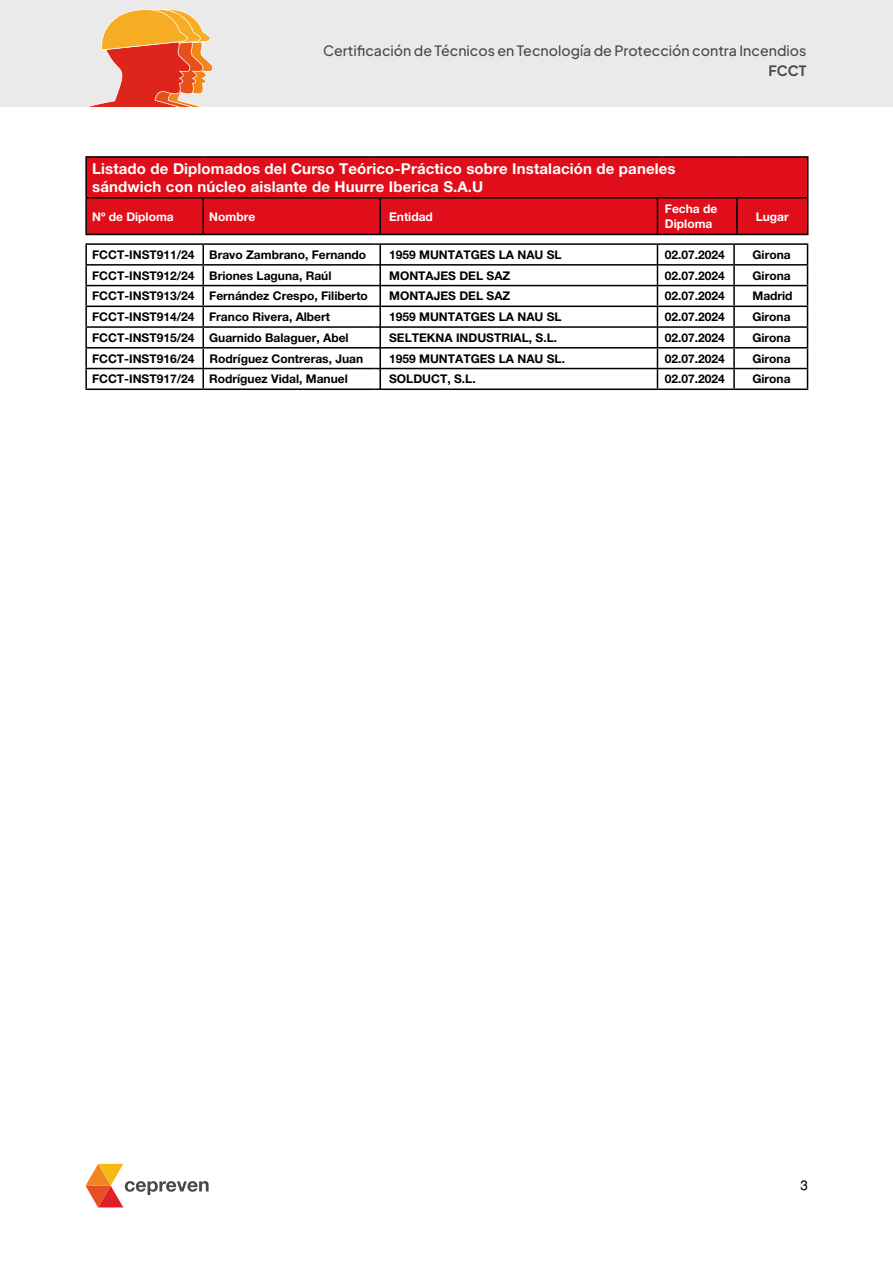
<style>
.page{position:relative;width:893px;height:1263px;background:#fff}
.page>*{position:absolute;margin:0;border:0;box-sizing:border-box;transform-origin:0 0}
.t1{font:700 15px/18px "Helvetica Neue";letter-spacing:.01em;color:#fff}
.t2{font:500 14.25px "Plus Jakarta Sans";color:#4a4846}
.t3{font:700 14.25px "Plus Jakarta Sans";color:#4a4846}
.t4{font:13.5px "Helvetica";color:#000}
.t5{font:700 12px/20.7px "Helvetica Neue";color:#000}
.t6{font:700 12px/14.4px "Helvetica Neue";color:#fff}
</style>
<div class="page">
<hr style="left:379px;top:244px;width:2px;height:145px;background:#000">
<hr style="left:85px;top:243px;width:118px;height:2px;background:#000">
<hr style="left:203px;top:243px;width:171px;height:2px;background:#000">
<hr style="left:374px;top:243px;width:291px;height:2px;background:#000">
<hr style="left:665px;top:243px;width:69px;height:2px;background:#000">
<hr style="left:734px;top:243px;width:74px;height:2px;background:#000">
<hr style="left:85px;top:264px;width:118px;height:2px;background:#000">
<svg style="left:85px;top:245px;width:2px;height:40px"></svg>
<hr style="left:203px;top:264px;width:171px;height:2px;background:#000">
<svg style="left:202px;top:245px;width:2px;height:40px"></svg>
<hr style="left:374px;top:264px;width:291px;height:2px;background:#000">
<hr style="left:665px;top:264px;width:69px;height:2px;background:#000">
<hr style="left:734px;top:264px;width:74px;height:2px;background:#000">
<svg style="left:733px;top:245px;width:2px;height:40px"></svg>
<hr style="left:85px;top:285px;width:118px;height:1px;background:#000">
<hr style="left:85px;top:286px;width:2px;height:20px;background:#000">
<hr style="left:203px;top:285px;width:171px;height:1px;background:#000">
<hr style="left:202px;top:286px;width:2px;height:20px;background:#000">
<hr style="left:374px;top:285px;width:291px;height:1px;background:#000">
<hr style="left:665px;top:285px;width:69px;height:1px;background:#000">
<hr style="left:734px;top:285px;width:74px;height:1px;background:#000">
<hr style="left:733px;top:286px;width:2px;height:20px;background:#000">
<hr style="left:85px;top:306px;width:118px;height:1px;background:#000">
<hr style="left:203px;top:306px;width:171px;height:1px;background:#000">
<hr style="left:374px;top:306px;width:291px;height:1px;background:#000">
<hr style="left:665px;top:306px;width:69px;height:1px;background:#000">
<hr style="left:734px;top:306px;width:74px;height:1px;background:#000">
<hr style="left:85px;top:326px;width:118px;height:2px;background:#000">
<hr style="left:203px;top:326px;width:171px;height:2px;background:#000">
<hr style="left:374px;top:326px;width:291px;height:2px;background:#000">
<hr style="left:665px;top:326px;width:69px;height:2px;background:#000">
<hr style="left:734px;top:326px;width:74px;height:2px;background:#000">
<hr style="left:85px;top:347px;width:118px;height:2px;background:#000">
<hr style="left:203px;top:347px;width:171px;height:2px;background:#000">
<hr style="left:374px;top:347px;width:291px;height:2px;background:#000">
<hr style="left:665px;top:347px;width:69px;height:2px;background:#000">
<hr style="left:734px;top:347px;width:74px;height:2px;background:#000">
<hr style="left:85px;top:368px;width:118px;height:1px;background:#000">
<svg style="left:85px;top:307px;width:2px;height:81px"></svg>
<hr style="left:203px;top:368px;width:171px;height:1px;background:#000">
<svg style="left:202px;top:307px;width:2px;height:81px"></svg>
<hr style="left:374px;top:368px;width:291px;height:1px;background:#000">
<hr style="left:665px;top:368px;width:69px;height:1px;background:#000">
<svg style="left:657px;top:245px;width:1px;height:143px"></svg>
<hr style="left:734px;top:368px;width:74px;height:1px;background:#000">
<svg style="left:733px;top:307px;width:2px;height:81px"></svg>
<svg style="left:807px;top:245px;width:1px;height:143px"></svg>
<hr style="left:85px;top:388px;width:118px;height:2px;background:#000">
<hr style="left:203px;top:388px;width:171px;height:2px;background:#000">
<hr style="left:374px;top:388px;width:291px;height:2px;background:#000">
<hr style="left:665px;top:388px;width:69px;height:2px;background:#000">
<hr style="left:734px;top:388px;width:74px;height:2px;background:#000">
<div style="left:86px;top:157px;width:722px;height:41px;background:#e00e1a"></div>
<div style="left:87px;top:199px;width:720px;height:35px;background:#e00e1a"></div>
<hr style="left:85px;top:156px;width:118px;height:2px;background:#000">
<hr style="left:85px;top:158px;width:2px;height:39px;background:#000">
<hr style="left:203px;top:156px;width:170px;height:2px;background:#000">
<hr style="left:373px;top:156px;width:289px;height:2px;background:#000">
<hr style="left:662px;top:156px;width:75px;height:2px;background:#000">
<hr style="left:737px;top:156px;width:71px;height:2px;background:#000">
<hr style="left:807px;top:158px;width:1px;height:39px;background:#000">
<hr style="left:85px;top:197px;width:118px;height:2px;background:#000">
<hr style="left:85px;top:199px;width:2px;height:35px;background:#000">
<hr style="left:203px;top:197px;width:170px;height:2px;background:#000">
<hr style="left:202px;top:199px;width:2px;height:35px;background:#000">
<hr style="left:373px;top:197px;width:289px;height:2px;background:#000">
<hr style="left:379px;top:199px;width:2px;height:35px;background:#000">
<hr style="left:662px;top:197px;width:75px;height:2px;background:#000">
<hr style="left:657px;top:199px;width:1px;height:35px;background:#000">
<hr style="left:737px;top:197px;width:71px;height:2px;background:#000">
<hr style="left:736px;top:199px;width:2px;height:35px;background:#000">
<hr style="left:807px;top:199px;width:1px;height:35px;background:#000">
<hr style="left:85px;top:234px;width:118px;height:1px;background:#000">
<hr style="left:203px;top:234px;width:170px;height:1px;background:#000">
<hr style="left:373px;top:234px;width:289px;height:1px;background:#000">
<hr style="left:662px;top:234px;width:75px;height:1px;background:#000">
<hr style="left:737px;top:234px;width:71px;height:1px;background:#000">
<div style="left:0;top:0;width:893px;height:106px;background:#eaeaea"></div>
<svg style="left:92px;top:9px;width:121px;height:97px"></svg>
<svg style="left:85px;top:1164px;width:124px;height:43px"></svg>
<p class="t2" style="left:323px;top:39px;width:485px">Certificación de Técnicos en Tecnología de Protección contra Incendios</p>
<p class="t3" style="left:769px;top:59px;width:39px">FCCT</p>
<p class="t1" style="left:92px;top:159px;width:585px">Listado de Diplomados del Curso Teórico-Práctico sobre Instalación de paneles sándwich con núcleo aislante de Huurre Iberica S.A.U</p>
<p class="t6" style="left:92px;top:209px;width:83px">Nº de Diploma</p>
<p class="t6" style="left:209px;top:209px;width:47px">Nombre</p>
<p class="t6" style="left:389px;top:209px;width:45px">Entidad</p>
<p class="t6" style="left:665px;top:202px;width:54px">Fecha de<br>Diploma</p>
<p class="t6" style="left:756px;top:209px;width:35px">Lugar</p>
<p class="t5" style="left:92px;top:244px;width:104px;text-align:justify">FCCT-INST911/24<br>FCCT-INST912/24<br>FCCT-INST913/24<br>FCCT-INST914/24<br>FCCT-INST915/24<br>FCCT-INST916/24<br>FCCT-INST917/24</p>
<p class="t5" style="left:209px;top:244px;width:160px">Bravo Zambrano, Fernando<br>Briones Laguna, Raúl<br>Fernández Crespo, Filiberto<br>Franco Rivera, Albert<br>Guarnido Balaguer, Abel</p>
<p class="t5" style="left:210px;top:348px;width:155px">Rodríguez Contreras, Juan</p>
<p class="t5" style="left:209px;top:368px;width:140px">Rodríguez Vidal, Manuel</p>
<p class="t5" style="left:389px;top:244px;width:177px">1959 MUNTATGES LA NAU SL<br>MONTAJES DEL SAZ<br>MONTAJES DEL SAZ<br>1959 MUNTATGES LA NAU SL<br>SELTEKNA INDUSTRIAL, S.L.<br>1959 MUNTATGES LA NAU SL.<br>SOLDUCT, S.L.</p>
<p class="t5" style="left:665px;top:244px;width:62px">02.07.2024</p>
<p class="t5" style="left:752px;top:244px;width:40px">Girona</p>
<p class="t5" style="left:665px;top:265px;width:62px">02.07.2024</p>
<p class="t5" style="left:752px;top:265px;width:40px">Girona</p>
<p class="t5" style="left:665px;top:285px;width:62px">02.07.2024</p>
<p class="t5" style="left:752px;top:285px;width:42px">Madrid</p>
<p class="t5" style="left:665px;top:306px;width:62px">02.07.2024</p>
<p class="t5" style="left:752px;top:306px;width:40px">Girona</p>
<p class="t5" style="left:665px;top:327px;width:62px">02.07.2024</p>
<p class="t5" style="left:752px;top:327px;width:40px">Girona</p>
<p class="t5" style="left:665px;top:348px;width:62px">02.07.2024</p>
<p class="t5" style="left:752px;top:348px;width:40px">Girona</p>
<p class="t5" style="left:665px;top:368px;width:62px">02.07.2024</p>
<p class="t5" style="left:752px;top:368px;width:40px">Girona</p>
<p class="t4" style="left:800px;top:1177px;width:9px">3</p>
</div>
